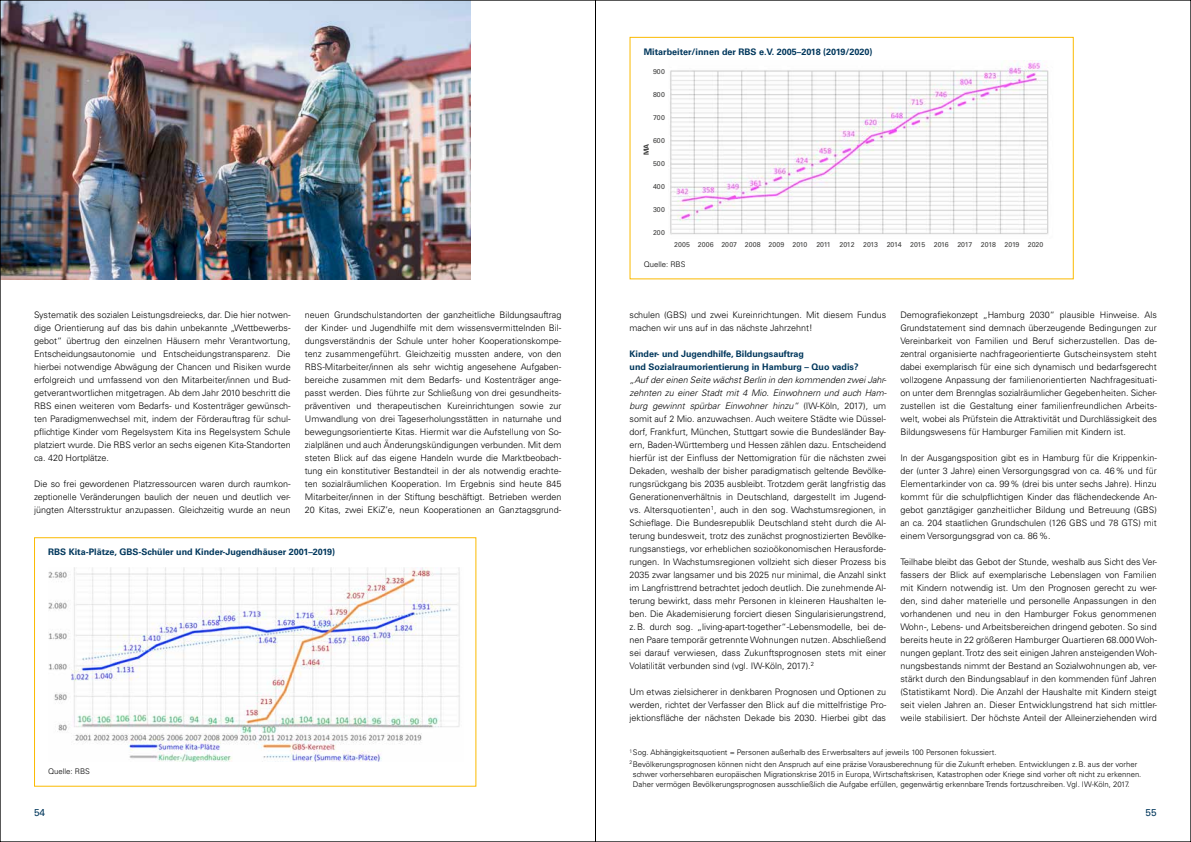
<style>
.page{position:relative;width:1191px;height:842px;background:#fff}
.page>*{position:absolute;margin:0;border:0;box-sizing:border-box;transform-origin:0 0}
.t1{font:10px "Univers LT Std";color:#00375c}
.t2{font:300 9px/13px "Univers LT Std";color:#000;text-align:justify}
.t3{font:700 9px/13px "Univers LT Std";color:#00375c}
.t4{font:300 7.8px/11.4px "Univers LT Std";color:#000}
.t5{font:7px "Univers";color:#3b3b3a}
.t6{font:700 7px "Univers";color:#3b3b3a}
.s1{font-style:italic}
</style>
<div class="page">
<div style="left:629px;top:37px;width:444px;height:242px;border:1px solid #fbba00"></div>
<img style="left:2px;top:2px;width:469px;height:277px">
<div style="left:34px;top:537px;width:442px;height:250px;border:1px solid #fbba00"></div>
<img style="left:48px;top:567px;width:412px;height:194px">
<img style="left:670px;top:61px;width:379px;height:174px">
<hr style="left:595px;top:0;width:1px;height:842px;background:#000">
<p class="t3" style="left:643px;top:45px;width:230px">Mitarbeiter/innen der RBS e.V. 2005–2018 (2019/2020)</p>
<p class="t5" style="left:653px;top:67px;width:13px">900</p>
<p class="t5" style="left:653px;top:90px;width:13px">800</p>
<p class="t5" style="left:653px;top:113px;width:13px">700</p>
<p class="t5" style="left:653px;top:136px;width:13px">600</p>
<p class="t5" style="left:653px;top:159px;width:13px">500</p>
<p class="t5" style="left:653px;top:182px;width:13px">400</p>
<p class="t5" style="left:653px;top:205px;width:13px">300</p>
<p class="t5" style="left:653px;top:229px;width:13px">200</p>
<p class="t6" style="left:642px;top:155px;width:13px;rotate:-90deg">MA</p>
<p class="t5" style="left:674px;top:240px;width:135px">2005 2006 2007 2008 2009 2010</p>
<p class="t5" style="left:816px;top:240px;width:16px">2011</p>
<p class="t5" style="left:839px;top:240px;width:205px">2012 2013 2014 2015 2016 2017 2018 2019 2020</p>
<p class="t4" style="left:643px;top:258px;width:43px">Quelle: RBS</p>
<p class="t2" style="left:305px;top:309px;width:258px">neuen Grundschulstandorten der ganzheitliche Bildungsauftrag der Kinder- und Jugendhilfe mit dem wissensvermittelnden Bil&shy;dungsverständnis der Schule unter hoher Kooperationskompe&shy;tenz zusammengeführt. Gleichzeitig mussten andere, von den RBS-Mitarbeiter/innen als sehr wichtig angesehene Aufgaben&shy;bereiche zusammen mit dem Bedarfs- und Kostenträger ange&shy;passt werden. Dies führte zur Schließung von drei gesundheits&shy;präventiven und therapeutischen Kureinrichtungen sowie zur Umwandlung von drei Tageserholungsstätten in naturnahe und bewegungsorientierte Kitas. Hiermit war die Aufstellung von So&shy;zialplänen und auch Änderungskündigungen verbunden. Mit dem steten Blick auf das eigene Handeln wurde die Marktbeobach&shy;tung ein konstitutiver Bestandteil in der als notwendig erachte&shy;ten sozialräumlichen Kooperation. Im Ergebnis sind heute 845<br>Mitarbeiter/innen in der Stiftung beschäftigt. Betrieben werden 20 Kitas, zwei EKiZ’e, neun Kooperationen an Ganztagsgrund-</p>
<p class="t2" style="left:629px;top:309px;width:258px">schulen (GBS) und zwei Kureinrichtungen. Mit diesem Fundus machen wir uns auf in das nächste Jahrzehnt!</p>
<p class="t2" style="left:34px;top:309px;width:258px">Systematik des sozialen Leistungsdreiecks, dar. Die hier notwen&shy;dige Orientierung auf das bis dahin unbekannte „Wettbewerbs&shy;gebot“ übertrug den einzelnen Häusern mehr Verantwortung, Entscheidungsautonomie und Entscheidungstransparenz. Die hierbei notwendige Abwägung der Chancen und Risiken wurde erfolgreich und umfassend von den Mitarbeiter/innen und Bud&shy;getverantwortlichen mitgetragen. Ab dem Jahr 2010 beschritt die RBS einen weiteren vom Bedarfs- und Kostenträger gewünsch&shy;ten Paradigmenwechsel mit, indem der Förderauftrag für schul&shy;pflichtige Kinder vom Regelsystem Kita ins Regelsystem Schule platziert wurde. Die RBS verlor an sechs eigenen Kita-Standorten ca. 420 Hortplätze.</p>
<p class="t2" style="left:34px;top:478px;width:258px">Die so frei gewordenen Platzressourcen waren durch raumkon&shy;zeptionelle Veränderungen baulich der neuen und deutlich ver&shy;jüngten Altersstruktur anzupassen. Gleichzeitig wurde an neun</p>
<p class="t2" style="left:900px;top:309px;width:258px">Demografiekonzept „Hamburg 2030“ plausible Hinweise. Als Grundstatement sind demnach überzeugende Bedingungen zur Vereinbarkeit von Familien und Beruf sicherzustellen. Das de&shy;zentral organisierte nachfrageorientierte Gutscheinsystem steht dabei exemplarisch für eine sich dynamisch und bedarfsgerecht vollzogene Anpassung der familienorientierten Nachfragesituati&shy;on unter dem Brennglas sozialräumlicher Gegebenheiten. Sicher&shy;zustellen ist die Gestaltung einer familienfreundlichen Arbeits&shy;welt, wobei als Prüfstein die Attraktivität und Durchlässigkeit des Bildungswesens für Hamburger Familien mit Kindern ist.</p>
<p class="t2" style="left:900px;top:452px;width:258px">In der Ausgangsposition gibt es in Hamburg für die Krippenkin&shy;der (unter 3 Jahre) einen Versorgungsgrad von ca. 46% und für Elementarkinder von ca. 99% (drei bis unter sechs Jahre). Hinzu kommt für die schulpflichtigen Kinder das flächendeckende An&shy;gebot ganztägiger ganzheitlicher Bildung und Betreuung (GBS) an ca. 204 staatlichen Grundschulen (126 GBS und 78 GTS) mit einem Versorgungsgrad von ca. 86%.</p>
<p class="t2" style="left:900px;top:556px;width:258px">Teilhabe bleibt das Gebot der Stunde, weshalb aus Sicht des Ver&shy;fassers der Blick auf exemplarische Lebenslagen von Familien mit Kindern notwendig ist. Um den Prognosen gerecht zu wer&shy;den, sind daher materielle und personelle Anpassungen in den vorhandenen und neu in den Hamburger Fokus genommenen Wohn-, Lebens- und Arbeitsbereichen dringend geboten. So sind bereits heute in 22 größeren Hamburger Quartieren 68.000 Woh&shy;nungen geplant. Trotz des seit einigen Jahren ansteigenden Woh&shy;nungsbestands nimmt der Bestand an Sozialwohnungen ab, ver&shy;stärkt durch den Bindungsablauf in den kommenden fünf Jahren (Statistikamt Nord). Die Anzahl der Haushalte mit Kindern steigt seit vielen Jahren an. Dieser Entwicklungstrend hat sich mittler&shy;weile stabilisiert. Der höchste Anteil der Alleinerziehenden wird</p>
<p class="t4" style="left:629px;top:747px;width:509px"><sup>1</sup> Sog. Abhängigkeitsquotient = Personen außerhalb des Erwerbsalters auf jeweils 100 Personen fokussiert.<br><sup>2</sup> Bevölkerungsprognosen können nicht den Anspruch auf eine präzise Vorausberechnung für die Zukunft erheben. Entwicklungen z.B. aus der vorher</p>
<p class="t4" style="left:633px;top:769px;width:510px;line-height:10px">schwer vorhersehbaren europäischen Migrationskrise 2015 in Europa, Wirtschaftskrisen, Katastrophen oder Kriege sind vorher oft nicht zu erkennen.<br>Daher vermögen Bevölkerungsprognosen ausschließlich die Aufgabe erfüllen, gegenwärtig erkennbare Trends fortzuschreiben. Vgl. IW-Köln, 2017.</p>
<p class="t3" style="left:629px;top:348px;width:231px">Kinder- und Jugendhilfe, Bildungsauftrag<br>und Sozialraumorientierung in Hamburg – Quo vadis?</p>
<p class="t2" style="left:629px;top:374px;width:259px"><span class="s1">„Auf der einen Seite wächst Berlin in den kommenden zwei Jahr&shy;zehnten zu einer Stadt mit 4 Mio. Einwohnern und auch Ham&shy;burg gewinnt spürbar Einwohner hinzu“</span> (IW-Köln, 2017), um somit auf 2 Mio. anzuwachsen. Auch weitere Städte wie Düssel&shy;dorf, Frankfurt, München, Stuttgart sowie die Bundesländer Bay&shy;ern, Baden-Württemberg und Hessen zählen dazu. Entscheidend hierfür ist der Einfluss der Nettomigration für die nächsten zwei Dekaden, weshalb der bisher paradigmatisch geltende Bevölke&shy;rungsrückgang bis 2035 ausbleibt. Trotzdem gerät langfristig das Generationenverhältnis in Deutschland, dargestellt im Jugend&shy;vs. Altersquotienten<sup>1</sup>, auch in den sog. Wachstumsregionen, in Schieflage. Die Bundesrepublik Deutschland steht durch die Al&shy;terung bundesweit, trotz des zunächst prognostizierten Bevölke&shy;rungsanstiegs, vor erheblichen sozioökonomischen Herausforde&shy;rungen. In Wachstumsregionen vollzieht sich dieser Prozess bis 2035 zwar langsamer und bis 2025 nur minimal, die Anzahl sinkt im Langfristtrend betrachtet jedoch deutlich. Die zunehmende Al&shy;terung bewirkt, dass mehr Personen in kleineren Haushalten le&shy;ben. Die Akademisierung forciert diesen Singularisierungstrend, z.B. durch sog. „living-apart-together“-Lebensmodelle, bei de&shy;nen Paare temporär getrennte Wohnungen nutzen. Abschließend sei darauf verwiesen, dass Zukunftsprognosen stets mit einer Volatilität verbunden sind (vgl. IW-Köln, 2017).<sup>2</sup></p>
<p class="t2" style="left:629px;top:686px;width:258px">Um etwas zielsicherer in denkbaren Prognosen und Optionen zu werden, richtet der Verfasser den Blick auf die mittelfristige Pro&shy;jektionsfläche der nächsten Dekade bis 2030. Hierbei gibt das</p>
<p class="t3" style="left:48px;top:545px;width:288px">RBS Kita-Plätze, GBS-Schüler und Kinder-Jugendhäuser 2001–2019)</p>
<p class="t4" style="left:48px;top:766px;width:43px">Quelle: RBS</p>
<p class="t1" style="left:34px;top:807px;width:13px">54</p>
<p class="t1" style="left:1145px;top:807px;width:13px">55</p>
</div>
